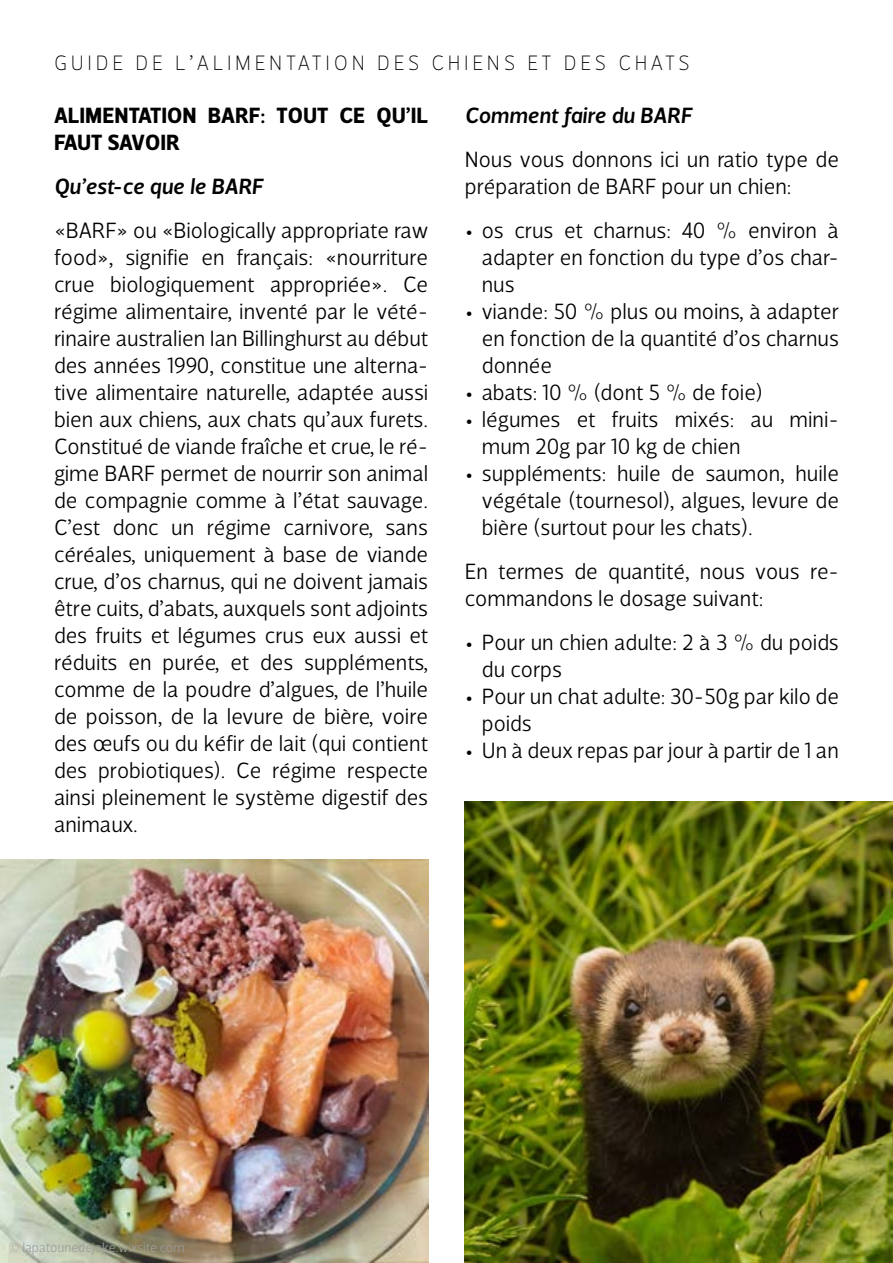
<style>
.page{position:relative;width:893px;height:1263px;background:#fff}
.page>*{position:absolute;margin:0;border:0;box-sizing:border-box;transform-origin:0 0}
.t1{font:300 22.5px/27px "Velino Sans";color:#000}
.t2{font:700 22.5px/27px "Velino Sans";color:#000}
.t3{font:italic 500 22.5px "Velino Sans";color:#000}
.t4{font:100 21.15px "Velino Sans";letter-spacing:.175em;color:#000}
.t5{font:300 13.5px "Velino Sans";color:#9d9d9c}
</style>
<div class="page">
<img style="left:0;top:859px;width:428px;height:404px">
<img style="left:465px;top:801px;width:428px;height:462px">
<p class="t4" style="left:54px;top:50px;width:637px">GUIDE DE L’ALIMENTATION DES CHIENS ET DES CHATS</p>
<p class="t2" style="left:54px;top:102px;width:376px">ALIMENTATION BARF : TOUT CE QU’IL<br>FAUT SAVOIR</p>
<p class="t3" style="left:54px;top:173px;width:211px">Qu’est-ce que le BARF</p>
<p class="t1" style="left:54px;top:217px;width:376px;text-align:justify">« BARF » ou « Biologically appropriate raw food », signifie en français : « nourriture crue biologiquement appropriée ». Ce régime alimentaire, inventé par le vété&shy;rinaire australien Ian Billinghurst au début des années 1990, constitue une alterna&shy;tive alimentaire naturelle, adaptée aussi bien aux chiens, aux chats qu’aux furets.<br>Constitué de viande fraîche et crue, le ré&shy;gime BARF permet de nourrir son animal de compagnie comme à l’état sauvage.<br>C’est donc un régime carnivore, sans céréales, uniquement à base de viande crue, d’os charnus, qui ne doivent jamais être cuits, d’abats, auxquels sont adjoints des fruits et légumes crus eux aussi et réduits en purée, et des suppléments, comme de la poudre d’algues, de l’huile de poisson, de la levure de bière, voire des œufs ou du kéfir de lait (qui contient des probiotiques). Ce régime respecte ainsi pleinement le système digestif des animaux.</p>
<p class="t3" style="left:465px;top:102px;width:229px">Comment faire du BARF</p>
<p class="t1" style="left:465px;top:146px;width:376px">Nous vous donnons ici un ratio type de préparation de BARF pour un chien :</p>
<p class="t1" style="left:482px;top:217px;width:359px;text-align:justify;text-indent:-17px">• os crus et charnus : 40 % environ à adapter en fonction du type d’os char&shy;nus</p>
<p class="t1" style="left:482px;top:298px;width:359px;text-align:justify;text-indent:-17px">• viande : 50 % plus ou moins, à adapter en fonction de la quantité d’os charnus donnée</p>
<p class="t1" style="left:465px;top:379px;width:300px">• abats : 10 % (dont 5 % de foie)</p>
<p class="t1" style="left:482px;top:406px;width:359px;text-indent:-17px">• légumes et fruits mixés : au mini&shy;mum 20g par 10 kg de chien</p>
<p class="t1" style="left:482px;top:460px;width:359px;text-align:justify;text-indent:-17px">• suppléments : huile de saumon, huile végétale (tournesol), algues, levure de bière (surtout pour les chats).</p>
<p class="t1" style="left:465px;top:558px;width:376px">En termes de quantité, nous vous re&shy;commandons le dosage suivant :</p>
<p class="t1" style="left:482px;top:629px;width:359px;text-indent:-17px">• Pour un chien adulte : 2 à 3 % du poids du corps</p>
<p class="t1" style="left:482px;top:683px;width:359px;text-indent:-17px">• Pour un chat adulte : 30-50g par kilo de poids</p>
<p class="t1" style="left:465px;top:737px;width:376px">• Un à deux repas par jour à partir de 1 an</p>
<p class="t5" style="left:9px;top:1239px;width:178px">© lapatounedejoke.wixsite.com</p>
</div>
